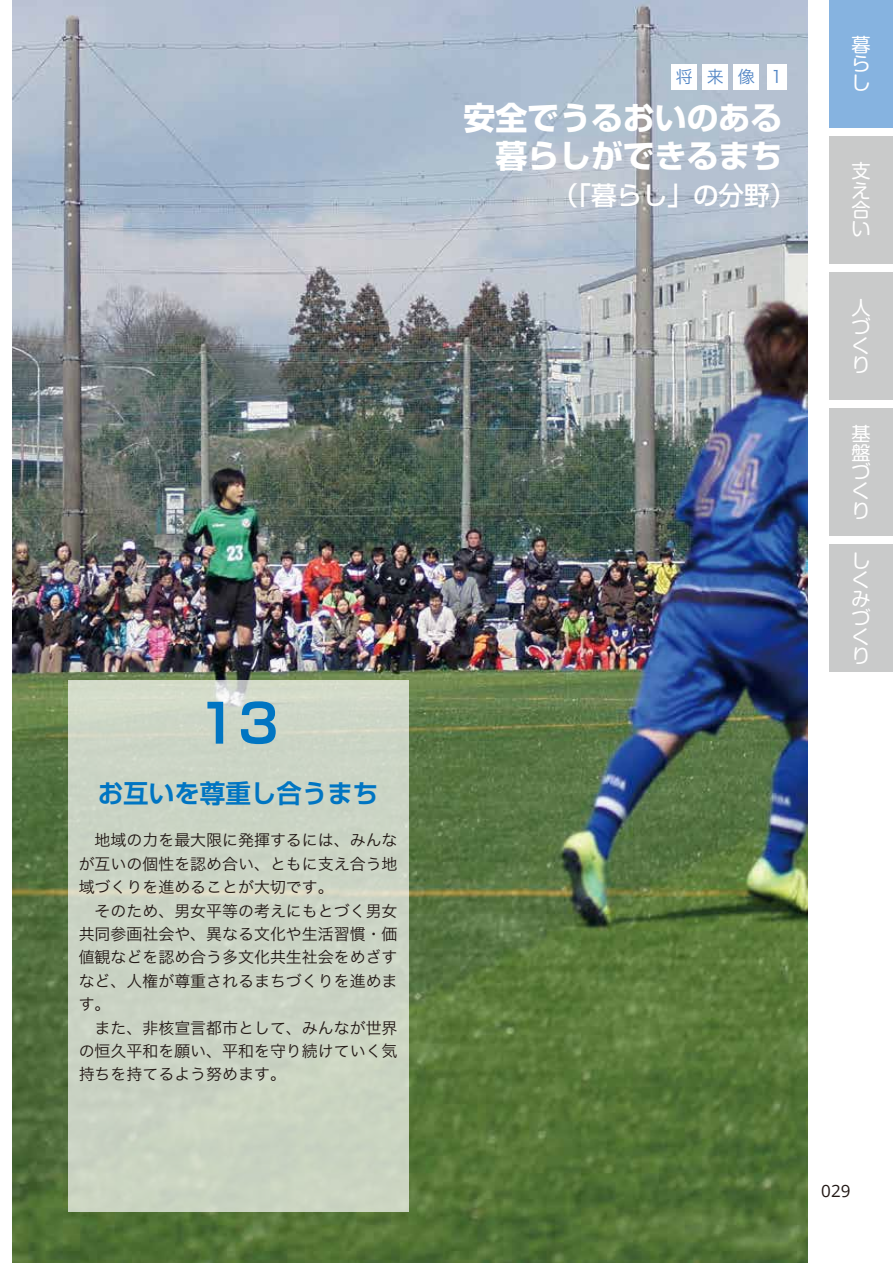
<style>
.page{position:relative;width:893px;height:1263px;background:#fff}
.page>*{position:absolute;margin:0;border:0;box-sizing:border-box;transform-origin:0 0}
.t1{font:700 53.1px "Shin Go Pr 6 De";color:#0075c2}
.t2{font:700 31.95px/38.2px "Shin Go Pr 6";color:#fff;text-align:right}
.t3{font:700 25.5px "Shin Go Pr 6 De";color:#0075c2}
.t4{font:500 25.5px "Shin Go Pr 6";color:#fff}
.t5{font:19.2px/19.2px "Shin M Go Pr 6";color:#fff}
.t6{font:16.95px "Hira Kaku Pro W3";color:#5185c5}
.t7{font:16.95px "Open Sans";color:#221815}
.t8{font:15.9px/23.4px "Hira Kaku Pro W3";color:#221815;text-align:justify}
</style>
<div class="page">
<img style="left:13px;top:0;width:795px;height:1263px">
<div style="left:829px;top:0;width:64px;height:128px;background:#86b3e0"></div>
<div style="left:829px;top:136px;width:64px;height:128px;background:#c9caca"></div>
<div style="left:829px;top:272px;width:64px;height:128px;background:#c9caca"></div>
<div style="left:829px;top:408px;width:64px;height:128px;background:#c9caca"></div>
<div style="left:829px;top:544px;width:64px;height:128px;background:#c9caca"></div>
<div style="left:68px;top:680px;width:340px;height:532px;background:#cbd4c4"></div>
<div style="left:672px;top:64px;width:25px;height:25px;background:#fff"></div>
<div style="left:703px;top:64px;width:25px;height:25px;background:#fff"></div>
<div style="left:734px;top:64px;width:25px;height:25px;background:#fff"></div>
<div style="left:767px;top:64px;width:20px;height:25px;background:#fff"></div>
<h1 class="t1" style="left:198px;top:680px;width:82px">13</h1>
<h3 class="t3" style="left:98px;top:773px;width:282px">お互いを尊重し合うまち</h3>
<p class="t8" style="left:79px;top:828px;width:320px;text-indent:16px">地域の力を最大限に発揮するには、みんなが互いの個性を認め合い、ともに支え合う地域づくりを進めることが大切です。</p>
<p class="t8" style="left:79px;top:898px;width:320px;text-indent:16px">そのため、男女平等の考えにもとづく男女共同参画社会や、異なる文化や生活習慣・価値観などを認め合う多文化共生社会をめざすなど、人権が尊重されるまちづくりを進めます。</p>
<p class="t8" style="left:79px;top:1015px;width:320px;text-indent:16px">また、非核宣言都市として、みんなが世界の恒久平和を願い、平和を守り続けていく気持ちを持てるよう努めます。</p>
<p class="t6" style="left:676px;top:62px;width:108px">将来像 1</p>
<h2 class="t2" style="left:463px;top:98px;width:320px">安全でうるおいのある暮らしができるまち</h2>
<h3 class="t4" style="left:553px;top:175px;width:244px">（「暮らし」の分野）</h3>
<p class="t5" style="left:851px;top:34px;width:20px;text-align:justify">暮らし</p>
<p class="t5" style="left:851px;top:161px;width:20px;text-align:justify">支え合い</p>
<p class="t5" style="left:851px;top:297px;width:20px">人づくり</p>
<p class="t5" style="left:851px;top:423px;width:20px">基盤づくり</p>
<p class="t5" style="left:851px;top:550px;width:20px">しくみづくり</p>
<p class="t7" style="left:821px;top:1179px;width:31px">029</p>
</div>
